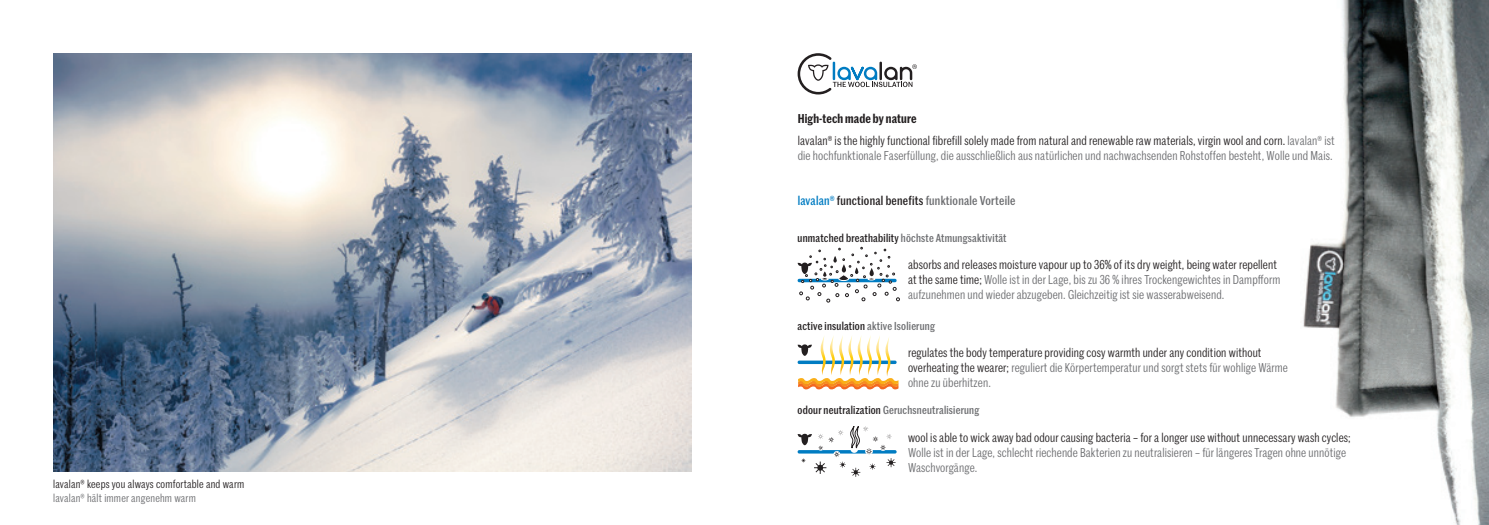
<style>
.page{position:relative;width:1489px;height:525px;background:#fff}
.page>*{position:absolute;margin:0;border:0;box-sizing:border-box;transform-origin:0 0}
.t1{font:12.5px/15px "Marr Sans Cond";letter-spacing:.01em;color:#6c6d70}
.t2{font:12.5px/15px "Marr Sans Cond";letter-spacing:.01em;color:#231f20}
.t3{font:500 12.5px "Marr Sans Cond";letter-spacing:.02em;color:#6c6d70}
.t4{font:500 11.25px "Marr Sans Cond";letter-spacing:.02em;color:#6c6d70}
.t5{font:11.25px "Marr Sans Cond";letter-spacing:.02em;color:#231f20}
.t6{font:500 11.25px "Marr Sans Cond";letter-spacing:.02em;color:#231f20}
.t7{font:11.25px "Marr Sans Cond";letter-spacing:.02em;color:#6c6d70}
.s1{font-weight:600}
.s2{color:#6c6d70}
.s3{color:#007cc2}
.s4{color:#231f20}
</style>
<div class="page">
<img style="left:1303px;top:0;width:185px;height:524px">
<img style="left:53px;top:53px;width:638px;height:418px">
<svg style="left:797px;top:247px;width:102px;height:55px"></svg>
<svg style="left:797px;top:336px;width:102px;height:54px"></svg>
<svg style="left:797px;top:426px;width:99px;height:50px"></svg>
<svg style="left:797px;top:53px;width:119px;height:41px"></svg>
<p class="t5" style="left:53px;top:476px;width:193px">lavalan® keeps you always comfortable and warm</p>
<p class="t7" style="left:53px;top:490px;width:144px">lavalan® hält immer angenehm warm</p>
<p class="t2" style="left:797px;top:107px;width:538px;line-height:22.4px"><span class="s1">High-tech made by nature<br></span>lavalan® is the highly functional fibrefill solely made from natural and renewable raw materials, virgin wool and corn. <span class="s2">lavalan® ist</span></p>
<p class="t1" style="left:797px;top:148px;width:536px">die hochfunktionale Faserfüllung, die ausschließlich aus natürlichen und nachwachsenden Rohstoffen besteht, Wolle und Mais.</p>
<p class="t3" style="left:797px;top:192px;width:219px"><span class="s3">lavalan®</span> <span class="s4">functional benefits</span> funktionale Vorteile</p>
<p class="t4" style="left:797px;top:229px;width:210px"><span class="s4">unmatched breathability</span> höchste Atmungsaktivität</p>
<p class="t1" style="left:908px;top:256px;width:374px"><span class="s4">absorbs and releases moisture vapour up to 36% of its dry weight, being water repellent at the same time;</span> Wolle ist in der Lage, bis zu 36 % ihres Trockengewichtes in Dampfform aufzunehmen und wieder abzugeben. Gleichzeitig ist sie wasserabweisend.</p>
<p class="t6" style="left:797px;top:317px;width:139px">active insulation <span class="s2">aktive Isolierung</span></p>
<p class="t2" style="left:908px;top:344px;width:381px">regulates the body temperature providing cosy warmth under any condition without overheating the wearer; <span class="s2">reguliert die Körpertemperatur und sorgt stets für wohlige Wärme ohne zu überhitzen.</span></p>
<p class="t4" style="left:797px;top:401px;width:183px"><span class="s4">odour neutralization</span> Geruchsneutralisierung</p>
<p class="t2" style="left:908px;top:429px;width:444px">wool is able to wick away bad odour causing bacteria – for a longer use without unnecessary wash cycles;</p>
<p class="t1" style="left:908px;top:444px;width:439px">Wolle ist in der Lage, schlecht riechende Bakterien zu neutralisieren – für längeres Tragen ohne unnötige<br>Waschvorgänge.</p>
</div>
